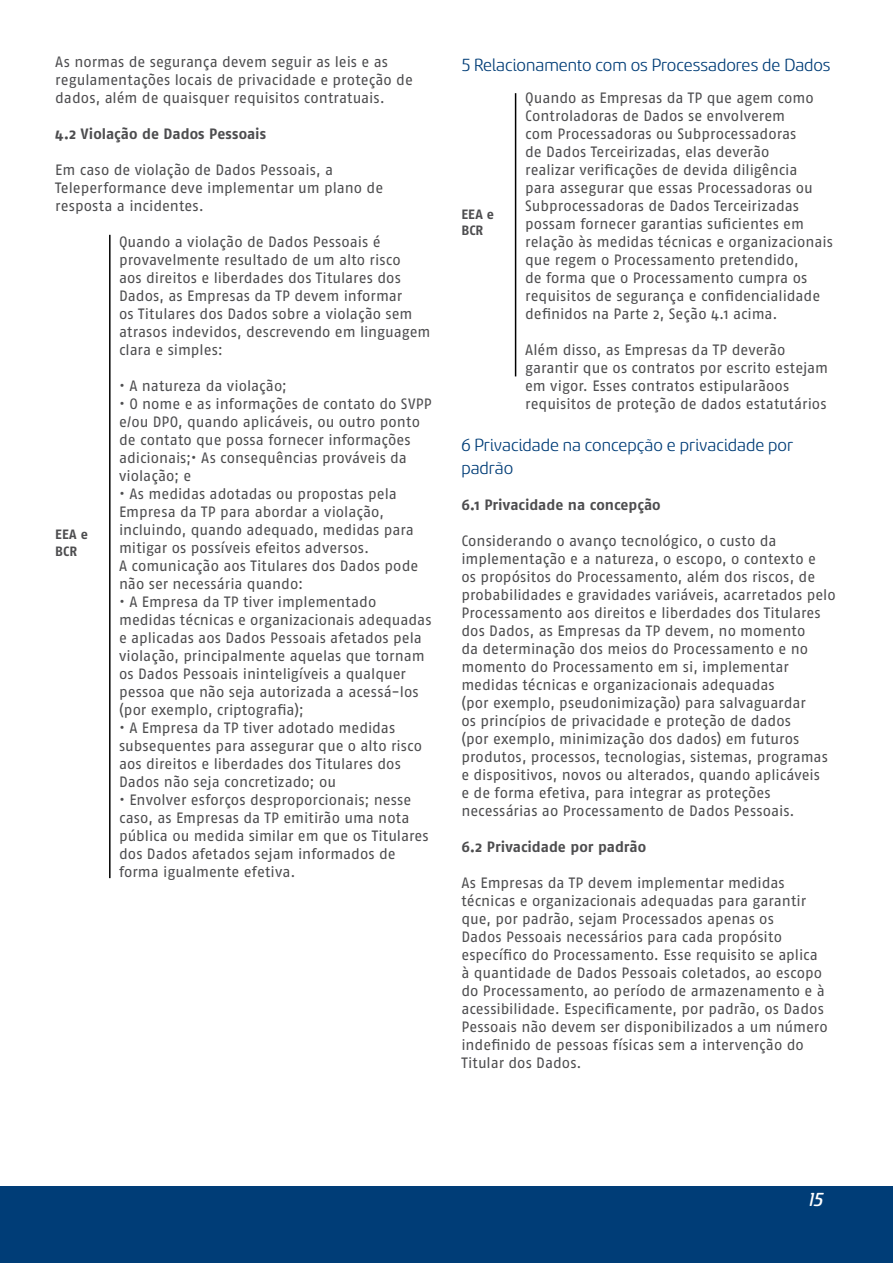
<style>
.page{position:relative;width:893px;height:1263px;background:#fff}
.page>*{position:absolute;margin:0;border:0;box-sizing:border-box;transform-origin:0 0}
.t1{font:21px "Sancoale Softened Medium Ital";color:#fff}
.t2{font:19.5px/23.4px "Sancoale Softened";color:#003d77}
.t3{font:15px/18px "Fago OT";color:#4d4d4f}
.t4{font:700 15px "Fago OT";color:#4d4d4f}
.t5{font:700 13.5px/16.2px "Fago OT";letter-spacing:.005em;color:#4d4d4f}
</style>
<div class="page">
<div style="left:0;top:1186px;width:893px;height:77px;background:#003d77"></div>
<hr style="left:109px;top:235px;width:2px;height:643px;background:#000">
<hr style="left:515px;top:93px;width:1px;height:283px;background:#000">
<p class="t3" style="left:55px;top:53px;width:359px">As normas de segurança devem seguir as leis e as regulamentações locais de privacidade e proteção de dados, além de quaisquer requisitos contratuais.</p>
<p class="t4" style="left:55px;top:125px;width:212px">4.2 Violação de Dados Pessoais</p>
<p class="t3" style="left:55px;top:161px;width:329px">Em caso de violação de Dados Pessoais, a<br>Teleperformance deve implementar um plano de resposta a incidentes.</p>
<p class="t3" style="left:119px;top:233px;width:313px">Quando a violação de Dados Pessoais é provavelmente resultado de um alto risco<br>aos direitos e liberdades dos Titulares dos Dados, as Empresas da TP devem informar<br>os Titulares dos Dados sobre a violação sem atrasos indevidos, descrevendo em linguagem clara e simples:</p>
<p class="t3" style="left:119px;top:377px;width:169px">• A natureza da violação;</p>
<p class="t3" style="left:119px;top:395px;width:314px">• O nome e as informações de contato do SVPP e/ou DPO, quando aplicáveis, ou outro ponto de contato que possa fornecer informações adicionais;• As consequências prováveis da violação; e</p>
<p class="t3" style="left:119px;top:485px;width:301px">• As medidas adotadas ou propostas pela Empresa da TP para abordar a violação, incluindo, quando adequado, medidas para mitigar os possíveis efeitos adversos.<br>A comunicação aos Titulares dos Dados pode não ser necessária quando:</p>
<p class="t3" style="left:119px;top:593px;width:314px">• A Empresa da TP tiver implementado medidas técnicas e organizacionais adequadas e aplicadas aos Dados Pessoais afetados pela violação, principalmente aquelas que tornam os Dados Pessoais ininteligíveis a qualquer pessoa que não seja autorizada a acessá-los (por exemplo, criptografia);</p>
<p class="t3" style="left:119px;top:719px;width:305px">• A Empresa da TP tiver adotado medidas subsequentes para assegurar que o alto risco aos direitos e liberdades dos Titulares dos Dados não seja concretizado; ou</p>
<p class="t3" style="left:119px;top:791px;width:311px">• Envolver esforços desproporcionais; nesse caso, as Empresas da TP emitirão uma nota pública ou medida similar em que os Titulares dos Dados afetados sejam informados de forma igualmente efetiva.</p>
<p class="t5" style="left:55px;top:527px;width:34px">EEA e<br>BCR</p>
<h2 class="t2" style="left:461px;top:53px;width:371px">5 Relacionamento com os Processadores de Dados</h2>
<p class="t3" style="left:525px;top:89px;width:309px">Quando as Empresas da TP que agem como Controladoras de Dados se envolverem<br>com Processadoras ou Subprocessadoras<br>de Dados Terceirizadas, elas deverão<br>realizar verificações de devida diligência<br>para assegurar que essas Processadoras ou Subprocessadoras de Dados Terceirizadas possam fornecer garantias suficientes em relação às medidas técnicas e organizacionais que regem o Processamento pretendido,<br>de forma que o Processamento cumpra os requisitos de segurança e confidencialidade definidos na Parte 2, Seção 4.1 acima.</p>
<p class="t3" style="left:525px;top:341px;width:305px">Além disso, as Empresas da TP deverão garantir que os contratos por escrito estejam em vigor. Esses contratos estipularãoos requisitos de proteção de dados estatutários</p>
<h2 class="t2" style="left:461px;top:433px;width:334px">6 Privacidade na concepção e privacidade por padrão</h2>
<p class="t4" style="left:461px;top:496px;width:201px">6.1 Privacidade na concepção</p>
<p class="t3" style="left:461px;top:532px;width:376px">Considerando o avanço tecnológico, o custo da implementação e a natureza, o escopo, o contexto e<br>os propósitos do Processamento, além dos riscos, de probabilidades e gravidades variáveis, acarretados pelo Processamento aos direitos e liberdades dos Titulares dos Dados, as Empresas da TP devem, no momento<br>da determinação dos meios do Processamento e no momento do Processamento em si, implementar medidas técnicas e organizacionais adequadas<br>(por exemplo, pseudonimização) para salvaguardar<br>os princípios de privacidade e proteção de dados<br>(por exemplo, minimização dos dados) em futuros produtos, processos, tecnologias, sistemas, programas e dispositivos, novos ou alterados, quando aplicáveis<br>e de forma efetiva, para integrar as proteções necessárias ao Processamento de Dados Pessoais.</p>
<p class="t4" style="left:461px;top:838px;width:186px">6.2 Privacidade por padrão</p>
<p class="t3" style="left:461px;top:874px;width:368px">As Empresas da TP devem implementar medidas técnicas e organizacionais adequadas para garantir que, por padrão, sejam Processados apenas os<br>Dados Pessoais necessários para cada propósito específico do Processamento. Esse requisito se aplica à quantidade de Dados Pessoais coletados, ao escopo do Processamento, ao período de armazenamento e à acessibilidade. Especificamente, por padrão, os Dados Pessoais não devem ser disponibilizados a um número indefinido de pessoas físicas sem a intervenção do Titular dos Dados.</p>
<p class="t5" style="left:461px;top:206px;width:34px">EEA e<br>BCR</p>
<h1 class="t1" style="left:808px;top:1190px;width:16px">15</h1>
</div>
